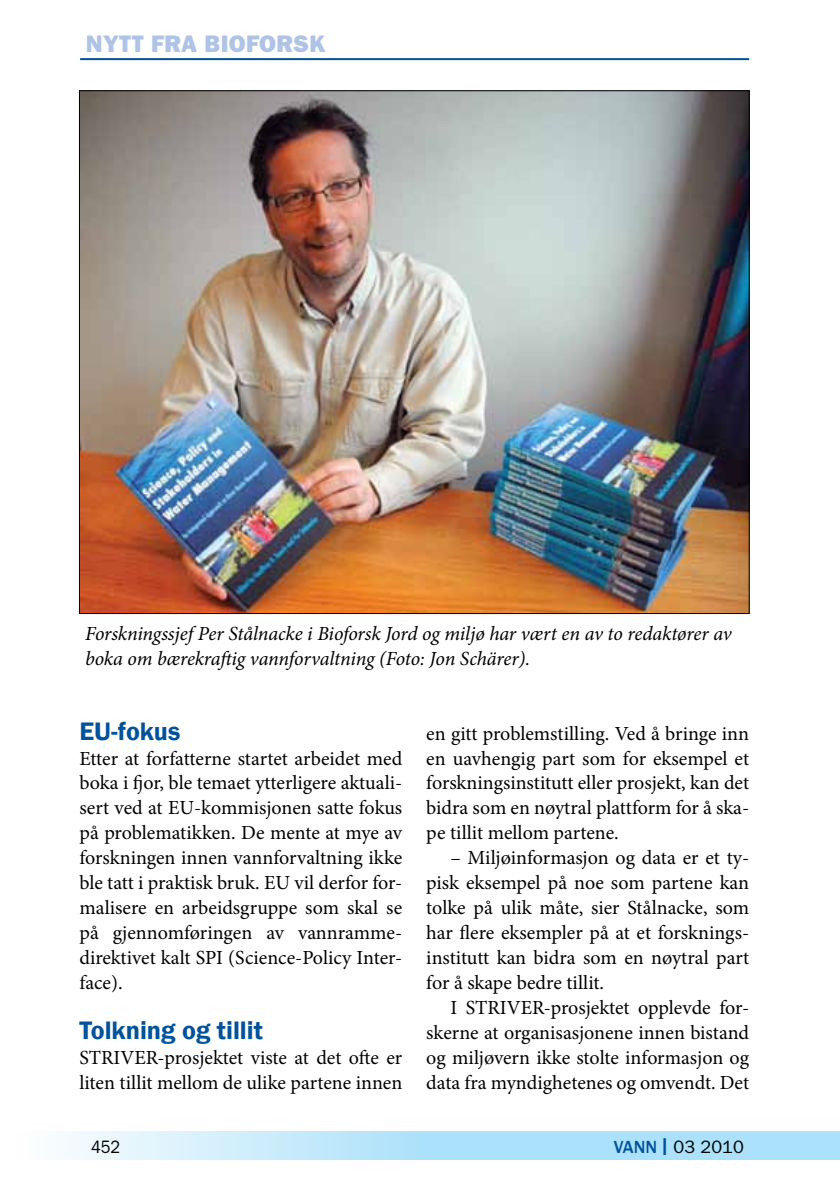
<style>
.page{position:relative;width:840px;height:1191px;background:#fff}
.page>*{position:absolute;margin:0;border:0;box-sizing:border-box;transform-origin:0 0}
.t1{font:600 26px "Franklin Gothic";color:#00529c}
.t2{font:800 24px "Franklin Gothic";letter-spacing:.015em;color:#aec3e6}
.t3{font:20px/25px "Minion Pro";color:#000;text-align:justify}
.t4{font:italic 20px/25px "Minion Pro";letter-spacing:-.01em;color:#000}
.t5{font:18px "Franklin Gothic";color:#000}
.t6{font:18px "Franklin Gothic";color:#000;scale:.9 1}
.s1{font-weight:500;color:#00529c}
.s2{font-weight:500;font-size:25px;color:#00529c}
</style>
<div class="page">
<svg style="left:66px;top:1131px;width:762px;height:29px;background:#bce7fa"></svg>
<hr style="left:80px;top:58px;width:668px;height:2px;background:#00529c">
<div style="left:828px;top:1131px;width:11px;height:29px;background:#abe1fa"></div>
<img style="left:81px;top:92px;width:666px;height:520px">
<p class="t2" style="left:86px;top:30px;width:240px">NYTT FRA BIOFORSK</p>
<p class="t4" style="left:85px;top:621px;width:647px">Forskningssjef Per Stålnacke i Bioforsk Jord og miljø har vært en av to redaktører av boka om bærekraftig vannforvaltning (Foto: Jon Schärer).</p>
<h1 class="t1" style="left:79px;top:715px;width:102px">EU-fokus</h1>
<p class="t3" style="left:79px;top:745px;width:324px">Etter at forfatterne startet arbeidet med boka i fjor, ble temaet ytterligere aktuali&shy;sert ved at EU-kommisjonen satte fokus på problematikken. De mente at mye av forskningen innen vannforvaltning ikke ble tatt i praktisk bruk. EU vil derfor for&shy;malisere en arbeidsgruppe som skal se på gjennomføringen av vannramme&shy;direktivet kalt SPI (Science-Policy Inter&shy;face).</p>
<h1 class="t1" style="left:79px;top:1014px;width:185px">Tolkning og tillit</h1>
<p class="t3" style="left:79px;top:1045px;width:324px">STRIVER-prosjektet viste at det ofte er liten tillit mellom de ulike partene innen</p>
<p class="t3" style="left:426px;top:720px;width:324px">en gitt problemstilling. Ved å bringe inn en uavhengig part som for eksempel et forskningsinstitutt eller prosjekt, kan det bidra som en nøytral plattform for å ska&shy;pe tillit mellom partene.</p>
<p class="t3" style="left:426px;top:845px;width:324px;text-indent:24px">– Miljøinformasjon og data er et ty&shy;pisk eksempel på noe som partene kan tolke på ulik måte, sier Stålnacke, som har flere eksempler på at et forsknings&shy;institutt kan bidra som en nøytral part for å skape bedre tillit.</p>
<p class="t3" style="left:426px;top:995px;width:324px;text-indent:24px">I STRIVER-prosjektet opplevde for&shy;skerne at organisasjonene innen bistand og miljøvern ikke stolte informasjon og data fra myndighetenes og omvendt. Det</p>
<p class="t6" style="left:91px;top:1136px;width:34px">452</p>
<p class="t5" style="left:613px;top:1136px;width:131px"><span class="s1">VANN</span> <span class="s2">I</span> 03 2010</p>
</div>
